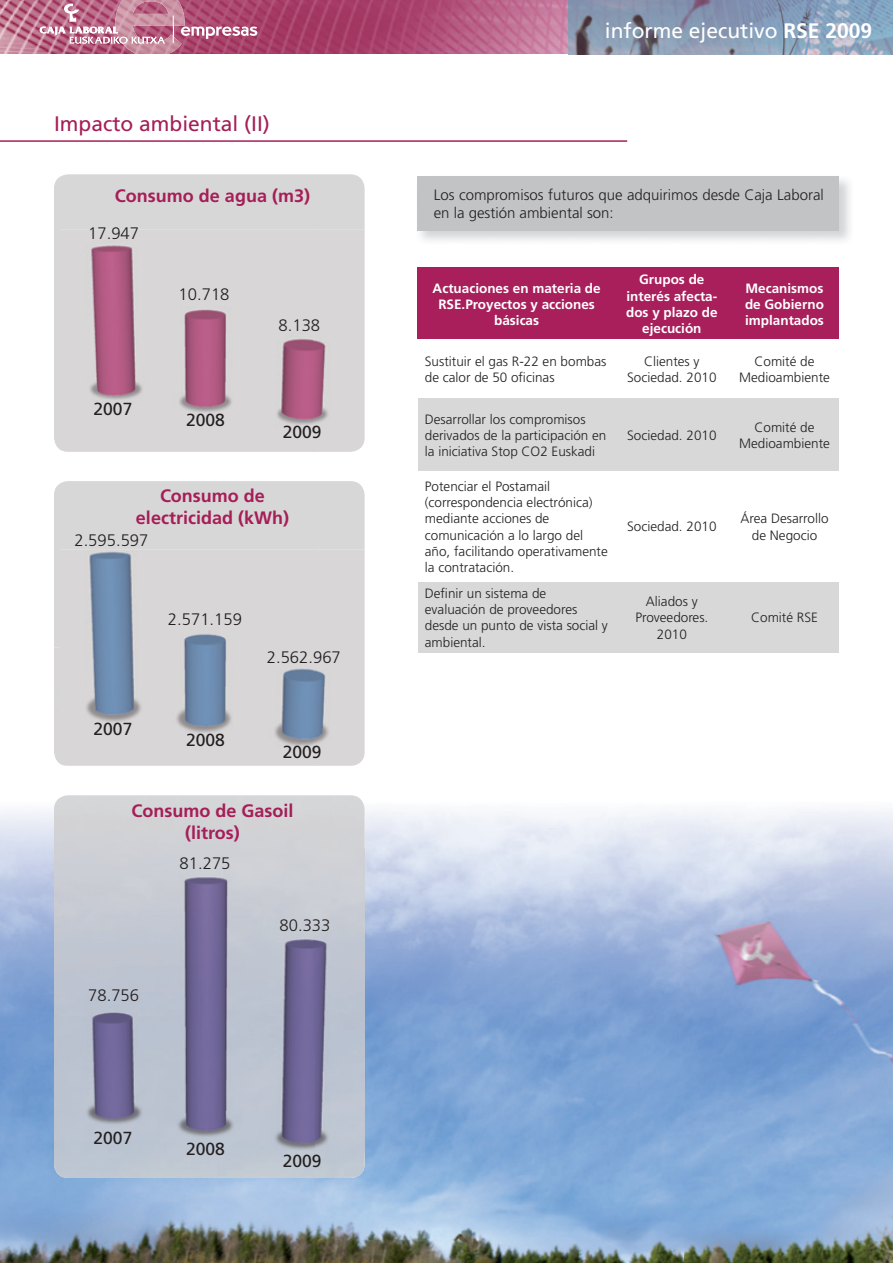
<style>
.page{position:relative;width:893px;height:1263px;background:#fff}
.page>*{position:absolute;margin:0;border:0;box-sizing:border-box;transform-origin:0 0}
.t1{font:21px "Frutiger";color:#fff}
.t2{font:21px "Frutiger";color:#a51e58}
.t3{font:700 18px/21.6px "Frutiger";color:#a51e58;text-align:center}
.t4{font:17.55px "Frutiger";color:#231f20}
.t5{font:300 16.65px "Frutiger";color:#231f20}
.t6{font:300 15px/18px "Frutiger";color:#231f20}
.t7{font:300 13.5px/16.2px "Frutiger";color:#231f20;text-align:center}
.t8{font:700 13.5px/16.2px "Frutiger";color:#fff;text-align:center}
.s1{font-weight:700}
</style>
<div class="page">
<img style="left:0;top:765px;width:103px;height:498px">
<img style="left:315px;top:765px;width:578px;height:498px">
<img style="left:103px;top:1178px;width:212px;height:85px">
<div style="left:418px;top:398px;width:421px;height:73px;background:#d8d8d9"></div>
<div style="left:418px;top:582px;width:421px;height:71px;background:#d8d8d9"></div>
<div style="left:418px;top:267px;width:421px;height:72px;background:#a81f5b"></div>
<div style="left:418px;top:176px;width:421px;height:55px;background:#c2c3c5"></div>
<hr style="left:0;top:140px;width:627px;height:2px;background:#a51e58">
<div style="left:54px;top:174px;width:311px;height:276px;background:#d8d7d7"></div>
<img style="left:60px;top:229px;width:305px;height:223px">
<img style="left:64px;top:765px;width:290px;height:1px">
<div style="left:54px;top:481px;width:311px;height:166px;background:#d8d7d7"></div>
<img style="left:54px;top:647px;width:6px;height:117px">
<img style="left:60px;top:549px;width:305px;height:216px">
<img style="left:54px;top:795px;width:311px;height:383px">
<img style="left:60px;top:849px;width:306px;height:303px">
<img style="left:0;top:0;width:568px;height:54px">
<img style="left:568px;top:0;width:325px;height:54px">
<svg style="left:40px;top:0;width:217px;height:54px;background:#bc708c"></svg>
<h1 class="t2" style="left:54px;top:115px;width:217px">Impacto ambiental (II)</h1>
<h2 class="t3" style="left:115px;top:186px;width:197px">Consumo de agua (m3)</h2>
<p class="t5" style="left:88px;top:227px;width:52px">17.947</p>
<p class="t4" style="left:94px;top:401px;width:40px">2007</p>
<p class="t5" style="left:179px;top:288px;width:52px">10.718</p>
<p class="t4" style="left:186px;top:413px;width:40px">2008</p>
<p class="t5" style="left:279px;top:318px;width:43px">8.138</p>
<p class="t4" style="left:283px;top:425px;width:40px">2009</p>
<h2 class="t3" style="left:136px;top:486px;width:155px">Consumo de electricidad (kWh)</h2>
<p class="t5" style="left:74px;top:533px;width:76px">2.595.597</p>
<p class="t4" style="left:94px;top:721px;width:40px">2007</p>
<p class="t5" style="left:168px;top:613px;width:76px">2.571.159</p>
<p class="t5" style="left:267px;top:650px;width:76px">2.562.967</p>
<p class="t4" style="left:186px;top:733px;width:40px">2008</p>
<p class="t4" style="left:283px;top:745px;width:40px">2009</p>
<h2 class="t3" style="left:131px;top:802px;width:163px">Consumo de Gasoil (litros)</h2>
<p class="t5" style="left:180px;top:856px;width:52px">81.275</p>
<p class="t5" style="left:88px;top:988px;width:52px">78.756</p>
<p class="t5" style="left:280px;top:918px;width:52px">80.333</p>
<p class="t4" style="left:94px;top:1131px;width:40px">2007</p>
<p class="t4" style="left:186px;top:1142px;width:40px">2008</p>
<p class="t4" style="left:283px;top:1154px;width:40px">2009</p>
<h1 class="t1" style="left:605px;top:22px;width:269px">informe ejecutivo <span class="s1">RSE 2009</span></h1>
<p class="t6" style="left:434px;top:187px;width:392px">Los compromisos futuros que adquirimos desde Caja Laboral en la gestión ambiental son:</p>
<p class="t8" style="left:433px;top:281px;width:170px">Actuaciones en materia de<br>RSE.Proyectos y acciones básicas</p>
<p class="t8" style="left:626px;top:273px;width:93px">Grupos de interés afecta&shy;dos y plazo de ejecución</p>
<p class="t8" style="left:745px;top:281px;width:80px;text-align:justify">Mecanismos de Gobierno implantados</p>
<p class="t7" style="left:425px;top:354px;width:183px;text-align:left">Sustituir el gas R-22 en bombas de calor de 50 oficinas</p>
<p class="t7" style="left:627px;top:354px;width:91px">Clientes y<br>Sociedad. 2010</p>
<p class="t7" style="left:739px;top:354px;width:92px">Comité de<br>Medioambiente</p>
<p class="t7" style="left:425px;top:412px;width:183px;text-align:left">Desarrollar los compromisos derivados de la participación en la iniciativa Stop CO2 Euskadi</p>
<p class="t7" style="left:627px;top:428px;width:91px">Sociedad. 2010</p>
<p class="t7" style="left:739px;top:420px;width:92px">Comité de<br>Medioambiente</p>
<p class="t7" style="left:425px;top:479px;width:185px;text-align:left">Potenciar el Postamail (correspondencia electrónica) mediante acciones de comunicación a lo largo del año, facilitando operativamente la contratación.</p>
<p class="t7" style="left:627px;top:520px;width:91px">Sociedad. 2010</p>
<p class="t7" style="left:740px;top:512px;width:90px">Área Desarrollo de Negocio</p>
<p class="t7" style="left:425px;top:586px;width:185px;text-align:left">Definir un sistema de evaluación de proveedores desde un punto de vista social y ambiental.</p>
<p class="t7" style="left:635px;top:594px;width:75px">Aliados y<br>Proveedores.<br>2010</p>
<p class="t7" style="left:751px;top:610px;width:68px">Comité RSE</p>
</div>
